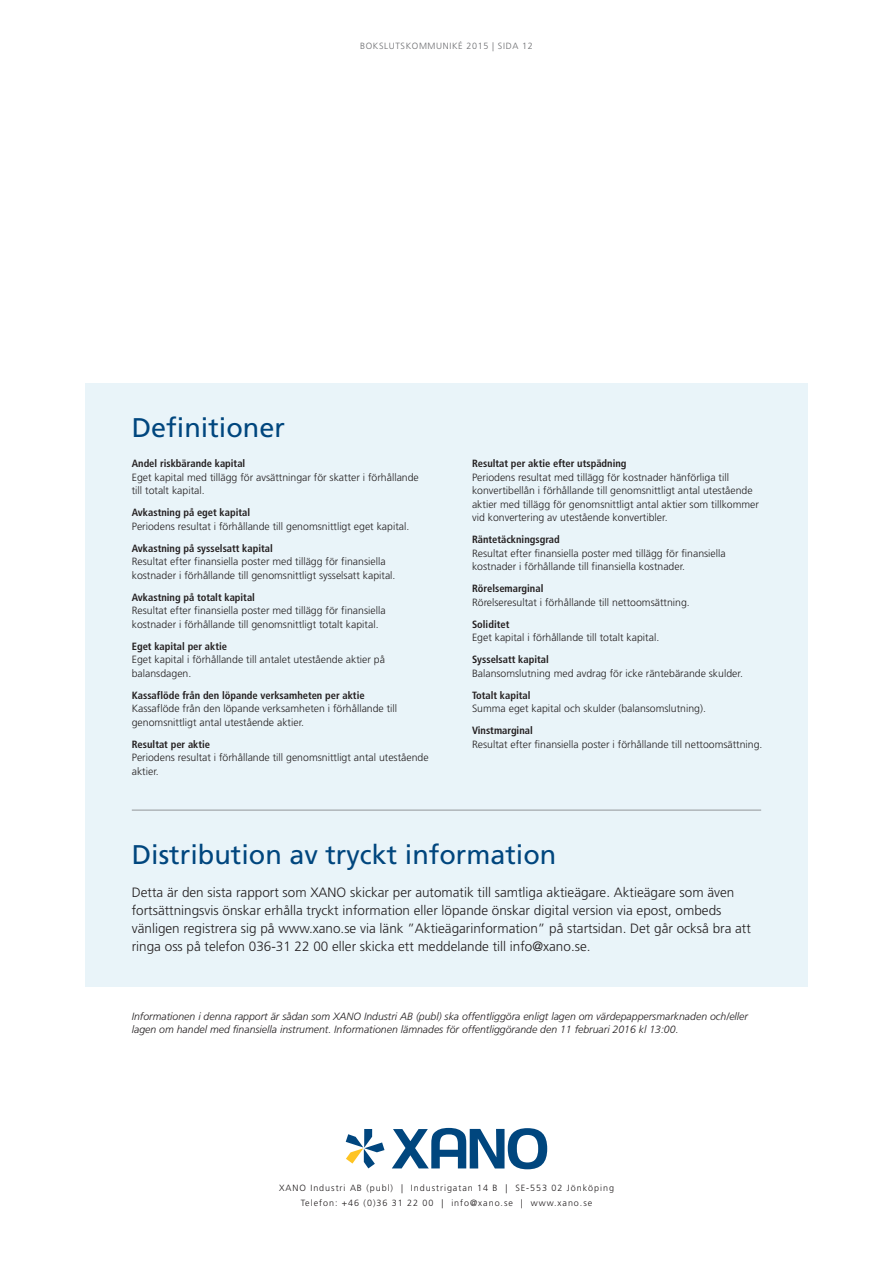
<style>
.page{position:relative;width:893px;height:1263px;background:#fff}
.page>*{position:absolute;margin:0;border:0;box-sizing:border-box;transform-origin:0 0}
.t1{font:27px "Frutiger";color:#00467e}
.t2{font:300 13.5px/18px "Frutiger";color:#231f20}
.t3{font:300 10.5px/13.5px "Frutiger";color:#231f20}
.t4{font:700 condensed 10.5px "Frutiger";color:#231f20}
.t5{font:italic 300 10.5px/13.5px "Frutiger";color:#231f20}
.t6{font:300 9px/15px "Frutiger";letter-spacing:.105em;color:#231f20;text-align:center}
.t7{font:300 9px "Frutiger";letter-spacing:.07em;color:#6c6d70}
</style>
<div class="page">
<svg style="left:392px;top:1128px;width:155px;height:41px"></svg>
<svg style="left:346px;top:1129px;width:38px;height:39px"></svg>
<div style="left:85px;top:383px;width:723px;height:603px;background:#e9f4f9"></div>
<hr style="left:132px;top:810px;width:629px;height:1px;background:#939598">
<p class="t7" style="left:360px;top:41px;width:174px">BOKSLUTSKOMMUNIKÉ 2015 | SIDA 12</p>
<h1 class="t1" style="left:132px;top:412px;width:155px">Definitioner</h1>
<p class="t4" style="left:132px;top:457px;width:115px">Andel riskbärande kapital</p>
<p class="t3" style="left:132px;top:470px;width:289px">Eget kapital med tillägg för avsättningar för skatter i förhållande till totalt kapital.</p>
<p class="t4" style="left:132px;top:506px;width:120px">Avkastning på eget kapital</p>
<p class="t3" style="left:132px;top:519px;width:279px">Periodens resultat i förhållande till genomsnittligt eget kapital.</p>
<p class="t4" style="left:132px;top:542px;width:143px">Avkastning på sysselsatt kapital</p>
<p class="t3" style="left:132px;top:555px;width:265px">Resultat efter finansiella poster med tillägg för finansiella kostnader i förhållande till genomsnittligt sysselsatt kapital.</p>
<p class="t4" style="left:132px;top:591px;width:125px">Avkastning på totalt kapital</p>
<p class="t3" style="left:132px;top:604px;width:255px">Resultat efter finansiella poster med tillägg för finansiella kostnader i förhållande till genomsnittligt totalt kapital.</p>
<p class="t4" style="left:132px;top:640px;width:97px">Eget kapital per aktie</p>
<p class="t3" style="left:132px;top:653px;width:255px">Eget kapital i förhållande till antalet utestående aktier på balansdagen.</p>
<p class="t4" style="left:132px;top:689px;width:234px">Kassaflöde från den löpande verksamheten per aktie</p>
<p class="t3" style="left:132px;top:702px;width:267px">Kassaflöde från den löpande verksamheten i förhållande till genomsnittligt antal utestående aktier.</p>
<p class="t4" style="left:132px;top:738px;width:80px">Resultat per aktie</p>
<p class="t3" style="left:132px;top:751px;width:298px">Periodens resultat i förhållande till genomsnittligt antal utestående aktier.</p>
<p class="t4" style="left:472px;top:457px;width:156px">Resultat per aktie efter utspädning</p>
<p class="t3" style="left:472px;top:470px;width:288px">Periodens resultat med tillägg för kostnader hänförliga till konvertibellån i förhållande till genomsnittligt antal utestående aktier med tillägg för genomsnittligt antal aktier som tillkommer vid konvertering av utestående konvertibler.</p>
<p class="t4" style="left:472px;top:533px;width:89px">Räntetäckningsgrad</p>
<p class="t3" style="left:472px;top:546px;width:255px">Resultat efter finansiella poster med tillägg för finansiella kostnader i förhållande till finansiella kostnader.</p>
<p class="t4" style="left:472px;top:582px;width:73px">Rörelsemarginal</p>
<p class="t3" style="left:472px;top:595px;width:219px">Rörelseresultat i förhållande till nettoomsättning.</p>
<p class="t4" style="left:472px;top:618px;width:39px">Soliditet</p>
<p class="t3" style="left:472px;top:631px;width:189px">Eget kapital i förhållande till totalt kapital.</p>
<p class="t4" style="left:472px;top:653px;width:78px">Sysselsatt kapital</p>
<p class="t3" style="left:472px;top:666px;width:272px">Balansomslutning med avdrag för icke räntebärande skulder.</p>
<p class="t4" style="left:472px;top:689px;width:60px">Totalt kapital</p>
<p class="t3" style="left:472px;top:702px;width:235px">Summa eget kapital och skulder (balansomslutning).</p>
<p class="t4" style="left:472px;top:724px;width:62px">Vinstmarginal</p>
<p class="t3" style="left:472px;top:737px;width:292px">Resultat efter finansiella poster i förhållande till nettoomsättning.</p>
<h1 class="t1" style="left:132px;top:839px;width:426px">Distribution av tryckt information</h1>
<p class="t2" style="left:132px;top:883px;width:621px">Detta är den sista rapport som XANO skickar per automatik till samtliga aktieägare. Aktieägare som även fortsättningsvis önskar erhålla tryckt information eller löpande önskar digital version via epost, ombeds vänligen registrera sig på www.xano.se via länk ”Aktieägarinformation” på startsidan. Det går också bra att ringa oss på telefon 036-31 22 00 eller skicka ett meddelande till info@xano.se.</p>
<p class="t5" style="left:132px;top:1010px;width:618px">Informationen i denna rapport är sådan som XANO Industri AB (publ) ska offentliggöra enligt lagen om värdepappersmarknaden och/eller lagen om handel med finansiella instrument. Informationen lämnades för offentliggörande den 11 februari 2016 kl 13:00.</p>
<p class="t6" style="left:279px;top:1181px;width:336px">XANO Industri AB (publ) | Industrigatan 14 B | SE-553 02 Jönköping<br>Telefon: +46 (0)36 31 22 00 | info@xano.se | www.xano.se</p>
</div>
